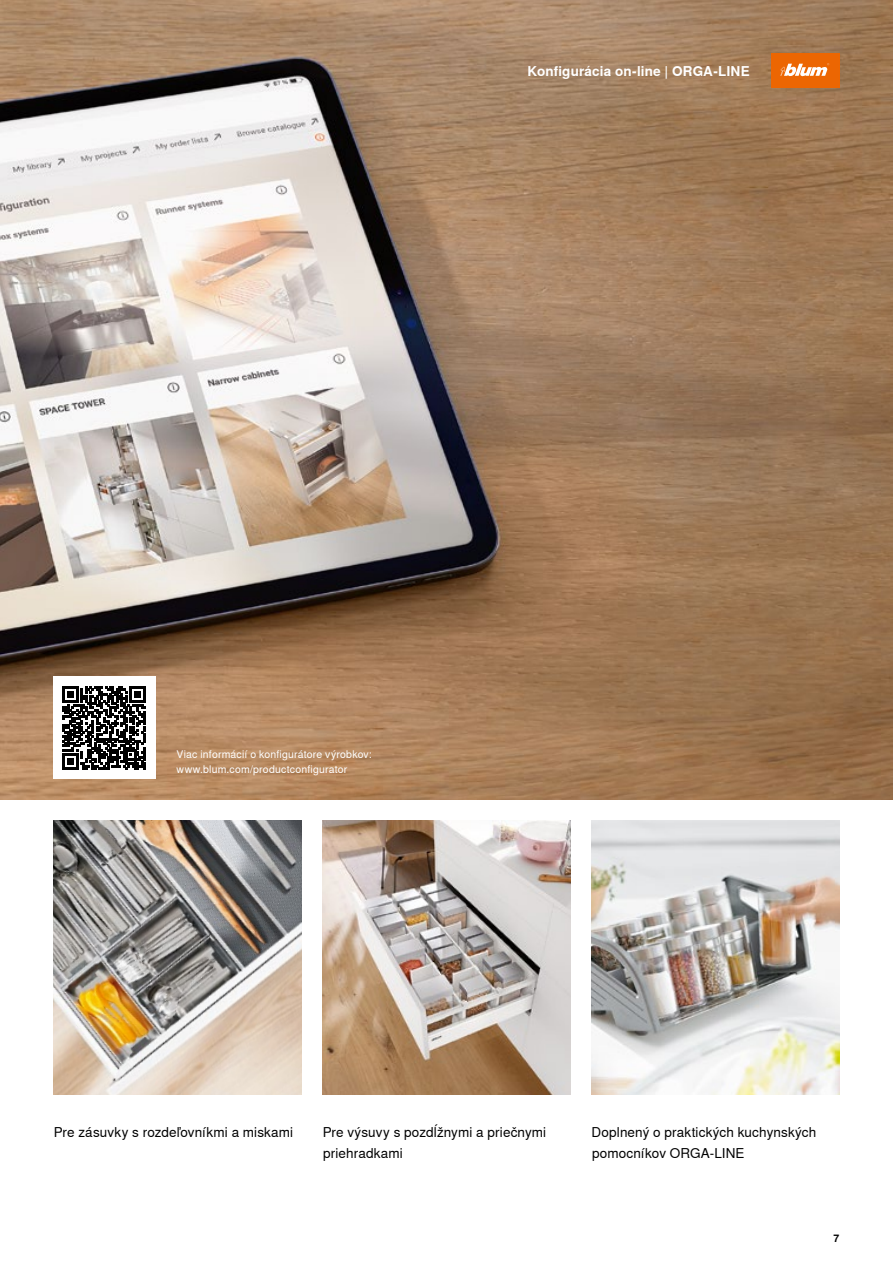
<style>
.page{position:relative;width:893px;height:1263px;background:#fff}
.page>*{position:absolute;margin:0;border:0;box-sizing:border-box;transform-origin:0 0}
._09_Copy_Black_Regular{font:13.5px/21px "Nimbus Sans Global";letter-spacing:.01em;color:#000}
._09_Category_White_Bold{font:700 13.5px "Nimbus Sans Global";letter-spacing:.01em;color:#fff}
._07_QR-Code_White_Regular{font:10.5px/15px "Nimbus Sans Global";letter-spacing:.02em;color:#fff}
.t1{font:700 10.5px "Nimbus Sans Global";color:#000}
</style>
<div class="page">
<img style="left:0;top:0;width:893px;height:800px">
<div style="left:771px;top:54px;width:68px;height:34px;background:#ec6602"></div>
<svg style="left:780px;top:63px;width:49px;height:13px"></svg>
<img style="left:54px;top:821px;width:247px;height:273px">
<img style="left:591px;top:821px;width:248px;height:273px">
<img style="left:323px;top:821px;width:247px;height:273px">
<div style="left:54px;top:677px;width:102px;height:102px;background:#fff"></div>
<svg style="left:62px;top:769px;width:84px;height:1px"></svg>
<svg style="left:62px;top:686px;width:84px;height:83px"></svg>
<p class="_09_Category_White_Bold" style="left:527px;top:63px;width:224px">Konfigurácia on-line | ORGA-LINE</p>
<p class="_07_QR-Code_White_Regular" style="left:177px;top:747px;width:197px">Viac informácií o konfigurátore výrobkov: www.blum.com/productconfigurator</p>
<p class="_09_Copy_Black_Regular" style="left:323px;top:1121px;width:225px">Pre výsuvy s pozdĺžnymi a priečnymi priehradkami</p>
<p class="_09_Copy_Black_Regular" style="left:54px;top:1121px;width:241px">Pre zásuvky s rozdeľovníkmi a miskami</p>
<p class="_09_Copy_Black_Regular" style="left:592px;top:1121px;width:226px">Doplnený o praktických kuchynských pomocníkov ORGA-LINE</p>
<p class="t1" style="left:833px;top:1232px;width:7px">7</p>
</div>
